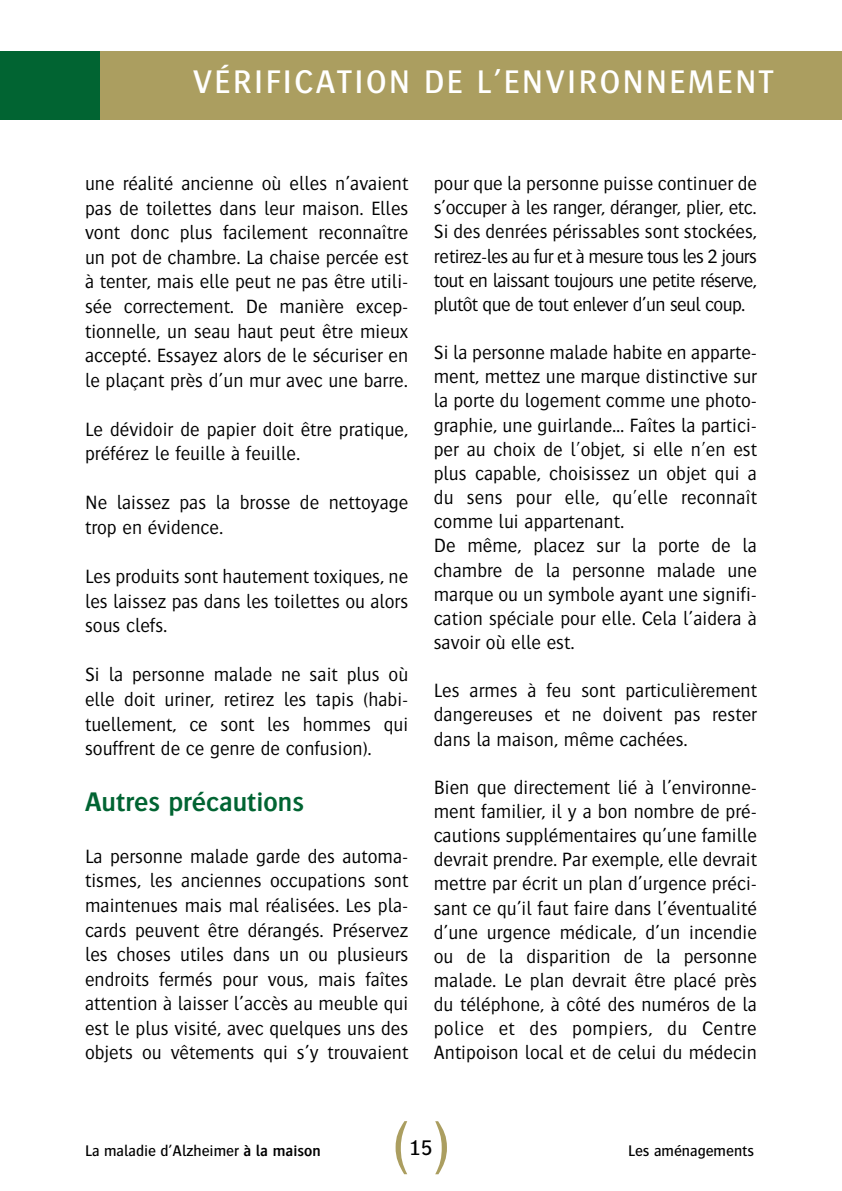
<style>
.page{position:relative;width:842px;height:1191px;background:#fff}
.page>*{position:absolute;margin:0;border:0;box-sizing:border-box;transform-origin:0 0}
.t1{font:500 72px "Bosis";color:#ab9e60}
.t2{font:500 34px "Bosis";letter-spacing:.055em;color:#fff}
.t3{font:600 28px "Bosis";color:#016432}
.t4{font:500 22px "Bosis";color:#000}
.t5{font:300 20px/24.2px "Bosis";color:#000;text-align:justify}
.t6{font:500 16px "Bosis";color:#000}
.s1{font-weight:600}
</style>
<div class="page">
<div style="left:0;top:51px;width:100px;height:68px;background:#016432"></div>
<div style="left:100px;top:51px;width:742px;height:68px;background:#ab9e60"></div>
<h2 class="t2" style="left:193px;top:61px;width:582px">VÉRIFICATION DE L’ENVIRONNEMENT</h2>
<p class="t5" style="left:85px;top:171px;width:325px">une réalité ancienne où elles n’avaient pas de toilettes dans leur maison. Elles vont donc plus facilement reconnaître un pot de chambre. La chaise percée est à tenter, mais elle peut ne pas être utili&shy;sée correctement. De manière excep&shy;tionnelle, un seau haut peut être mieux accepté. Essayez alors de le sécuriser en le plaçant près d’un mur avec une barre.</p>
<p class="t5" style="left:85px;top:416px;width:325px">Le dévidoir de papier doit être pratique, préférez le feuille à feuille.</p>
<p class="t5" style="left:85px;top:490px;width:325px">Ne laissez pas la brosse de nettoyage trop en évidence.</p>
<p class="t5" style="left:85px;top:564px;width:325px">Les produits sont hautement toxiques, ne les laissez pas dans les toilettes ou alors sous clefs.</p>
<p class="t5" style="left:85px;top:662px;width:325px">Si la personne malade ne sait plus où elle doit uriner, retirez les tapis (habi&shy;tuellement, ce sont les hommes qui souffrent de ce genre de confusion).</p>
<h3 class="t3" style="left:85px;top:785px;width:221px">Autres précautions</h3>
<p class="t5" style="left:85px;top:843px;width:325px">La personne malade garde des automa&shy;tismes, les anciennes occupations sont maintenues mais mal réalisées. Les pla&shy;cards peuvent être dérangés. Préservez les choses utiles dans un ou plusieurs endroits fermés pour vous, mais faîtes attention à laisser l’accès au meuble qui est le plus visité, avec quelques uns des objets ou vêtements qui s’y trouvaient</p>
<p class="t5" style="left:434px;top:171px;width:325px">pour que la personne puisse continuer de s’occuper à les ranger, déranger, plier, etc.<br>Si des denrées périssables sont stockées, retirez-les au fur et à mesure tous les 2 jours tout en laissant toujours une petite réserve, plutôt que de tout enlever d’un seul coup.</p>
<p class="t5" style="left:434px;top:340px;width:325px;text-align:left">Si la personne malade habite en apparte&shy;ment, mettez une marque distinctive sur la porte du logement comme une photo&shy;graphie, une guirlande... Faîtes la partici&shy;per au choix de l'objet, si elle n'en est plus capable, choisissez un objet qui a du sens pour elle, qu'elle reconnaît comme lui appartenant.<br>De même, placez sur la porte de la chambre de la personne malade une marque ou un symbole ayant une signifi&shy;cation spéciale pour elle. Cela l’aidera à savoir où elle est.</p>
<p class="t5" style="left:434px;top:678px;width:325px">Les armes à feu sont particulièrement dangereuses et ne doivent pas rester dans la maison, même cachées.</p>
<p class="t5" style="left:434px;top:775px;width:325px">Bien que directement lié à l’environne&shy;ment familier, il y a bon nombre de pré&shy;cautions supplémentaires qu’une famille devrait prendre. Par exemple, elle devrait mettre par écrit un plan d’urgence préci&shy;sant ce qu’il faut faire dans l’éventualité d’une urgence médicale, d’un incendie ou de la disparition de la personne malade. Le plan devrait être placé près du téléphone, à côté des numéros de la police et des pompiers, du Centre Antipoison local et de celui du médecin</p>
<h1 class="t1" style="left:392px;top:1102px;width:59px">( )</h1>
<p class="t6" style="left:85px;top:1141px;width:237px">La maladie d’Alzheimer <span class="s1">à la maison</span></p>
<p class="t4" style="left:410px;top:1135px;width:24px">15</p>
<p class="t6" style="left:628px;top:1141px;width:128px">Les aménagements</p>
</div>
